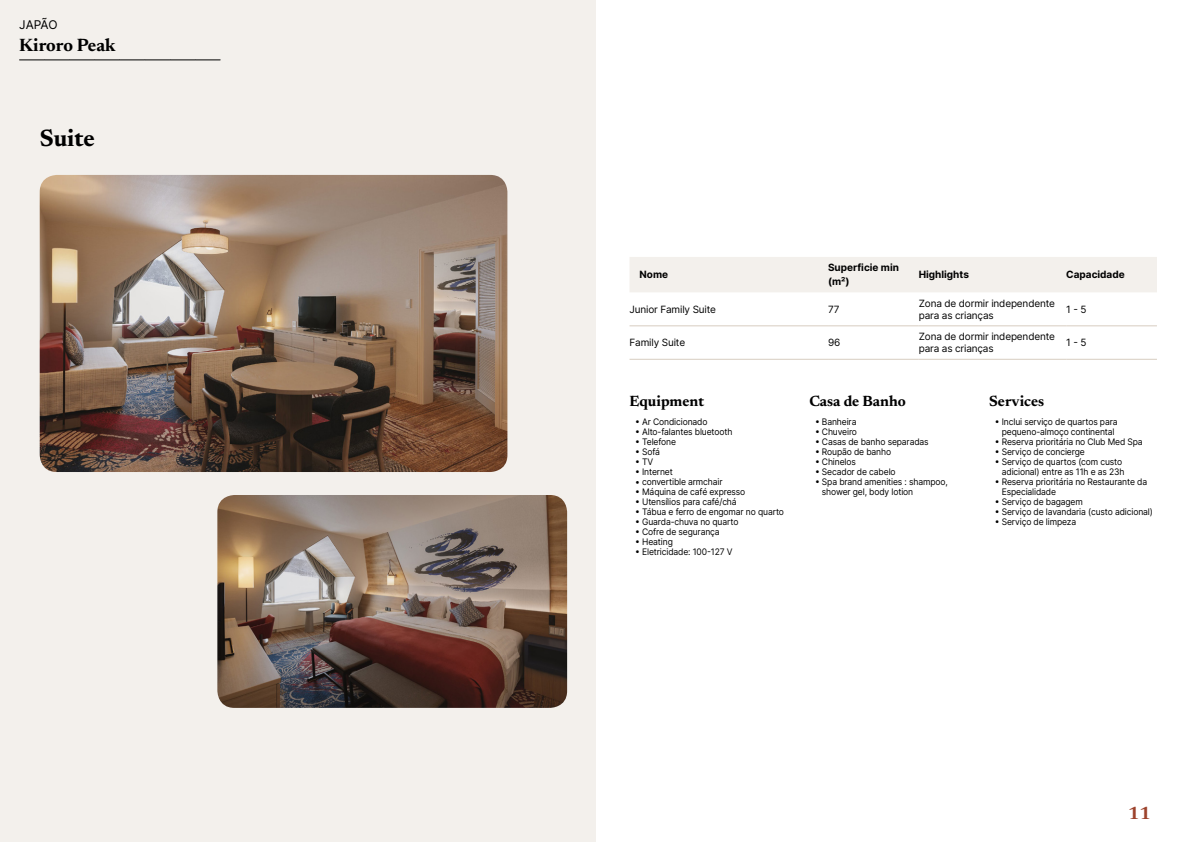
<style>
.page{position:relative;width:1191px;height:842px;background:#fff}
.page>*{position:absolute;margin:0;border:0;box-sizing:border-box;transform-origin:0 0}
.t1{font:700 24px "Newsreader 24 pt";color:#000}
.t2{font:700 18px "Newsreader 24 pt";color:#000}
.t3{font:700 18px "Newsreader 24 pt";color:#9d432c}
.t4{font:700 15px "Newsreader 24 pt";color:#000}
.t5{font:12px "Inter";letter-spacing:-.015em;color:#000}
.t6{font:10px/12px "Inter";letter-spacing:-.015em;color:#000}
.t7{font:700 10px/14px "Inter";color:#000}
.t8{font:9px/10px "Inter";letter-spacing:-.015em;color:#000;scale:.95 1}
</style>
<div class="page">
<div style="left:0;top:0;width:595px;height:842px;background:#f3f0ec"></div>
<img style="left:40px;top:175px;width:467px;height:297px">
<img style="left:217px;top:495px;width:350px;height:213px">
<svg style="left:20px;top:60px;width:200px;height:1px"></svg>
<div style="left:630px;top:257px;width:527px;height:35px;background:#f3f0ec"></div>
<hr style="left:629px;top:325px;width:199px;height:1px;background:#d7cdc1">
<hr style="left:828px;top:325px;width:90px;height:1px;background:#d7cdc1">
<hr style="left:918px;top:325px;width:148px;height:1px;background:#d7cdc1">
<hr style="left:1066px;top:325px;width:91px;height:1px;background:#d7cdc1">
<hr style="left:629px;top:359px;width:199px;height:1px;background:#d7cdc1">
<hr style="left:828px;top:359px;width:90px;height:1px;background:#d7cdc1">
<hr style="left:918px;top:359px;width:148px;height:1px;background:#d7cdc1">
<hr style="left:1066px;top:359px;width:91px;height:1px;background:#d7cdc1">
<h3 class="t5" style="left:19px;top:15px;width:40px">JAPÃO</h3>
<h2 class="t2" style="left:19px;top:32px;width:98px">Kiroro Peak</h2>
<h1 class="t1" style="left:40px;top:121px;width:57px">Suite</h1>
<p class="t7" style="left:639px;top:267px;width:30px">Nome</p>
<p class="t7" style="left:828px;top:260px;width:72px">Superficie min (m²)</p>
<p class="t7" style="left:918px;top:267px;width:52px">Highlights</p>
<p class="t7" style="left:1066px;top:267px;width:60px">Capacidade</p>
<p class="t6" style="left:629px;top:303px;width:88px">Junior Family Suite</p>
<p class="t6" style="left:828px;top:303px;width:13px">77</p>
<p class="t6" style="left:918px;top:297px;width:138px">Zona de dormir independente para as crianças</p>
<p class="t6" style="left:1066px;top:303px;width:22px">1 - 5</p>
<p class="t6" style="left:629px;top:336px;width:57px">Family Suite</p>
<p class="t6" style="left:828px;top:336px;width:14px">96</p>
<p class="t6" style="left:918px;top:330px;width:138px">Zona de dormir independente para as crianças</p>
<p class="t6" style="left:1066px;top:336px;width:22px">1 - 5</p>
<h3 class="t4" style="left:629px;top:390px;width:76px">Equipment</h3>
<p class="t8" style="left:635px;top:416px;width:78px">• Ar Condicionado</p>
<p class="t8" style="left:635px;top:426px;width:104px">• Alto-falantes bluetooth</p>
<p class="t8" style="left:635px;top:436px;width:44px">• Telefone</p>
<p class="t8" style="left:635px;top:446px;width:28px">• Sofá</p>
<p class="t8" style="left:635px;top:456px;width:21px">• TV</p>
<p class="t8" style="left:635px;top:466px;width:41px">• Internet</p>
<p class="t8" style="left:635px;top:476px;width:94px">• convertible armchair</p>
<p class="t8" style="left:635px;top:486px;width:117px">• Máquina de café expresso</p>
<p class="t8" style="left:635px;top:496px;width:108px">• Utensílios para café/chá</p>
<p class="t8" style="left:635px;top:506px;width:158px">• Tábua e ferro de engomar no quarto</p>
<p class="t8" style="left:635px;top:516px;width:110px">• Guarda-chuva no quarto</p>
<p class="t8" style="left:635px;top:526px;width:90px">• Cofre de segurança</p>
<p class="t8" style="left:635px;top:536px;width:41px">• Heating</p>
<p class="t8" style="left:635px;top:546px;width:104px">• Eletricidade: 100-127 V</p>
<h3 class="t4" style="left:809px;top:390px;width:98px">Casa de Banho</h3>
<p class="t8" style="left:815px;top:416px;width:45px">• Banheira</p>
<p class="t8" style="left:815px;top:426px;width:46px">• Chuveiro</p>
<p class="t8" style="left:815px;top:436px;width:121px">• Casas de banho separadas</p>
<p class="t8" style="left:815px;top:446px;width:82px">• Roupão de banho</p>
<p class="t8" style="left:815px;top:456px;width:45px">• Chinelos</p>
<p class="t8" style="left:815px;top:466px;width:86px">• Secador de cabelo</p>
<p class="t8" style="left:822px;top:476px;width:134px;text-indent:-7px">• Spa brand amenities : shampoo, shower gel, body lotion</p>
<h3 class="t4" style="left:989px;top:390px;width:57px">Services</h3>
<p class="t8" style="left:994px;top:416px;width:131px;text-align:center">• Inclui serviço de quartos para pequeno-almoço continental</p>
<p class="t8" style="left:994px;top:436px;width:157px">• Reserva prioritária no Club Med Spa</p>
<p class="t8" style="left:994px;top:446px;width:96px">• Serviço de concierge</p>
<p class="t8" style="left:994px;top:456px;width:138px;text-align:right">• Serviço de quartos (com custo adicional) entre as 11h e as 23h</p>
<p class="t8" style="left:1001px;top:476px;width:154px;text-indent:-7px">• Reserva prioritária no Restaurante da<br>Especialidade</p>
<p class="t8" style="left:994px;top:496px;width:94px">• Serviço de bagagem</p>
<p class="t8" style="left:994px;top:506px;width:168px">• Serviço de lavandaria (custo adicional)</p>
<p class="t8" style="left:994px;top:516px;width:87px">• Serviço de limpeza</p>
<h2 class="t3" style="left:1128px;top:800px;width:24px">11</h2>
</div>
